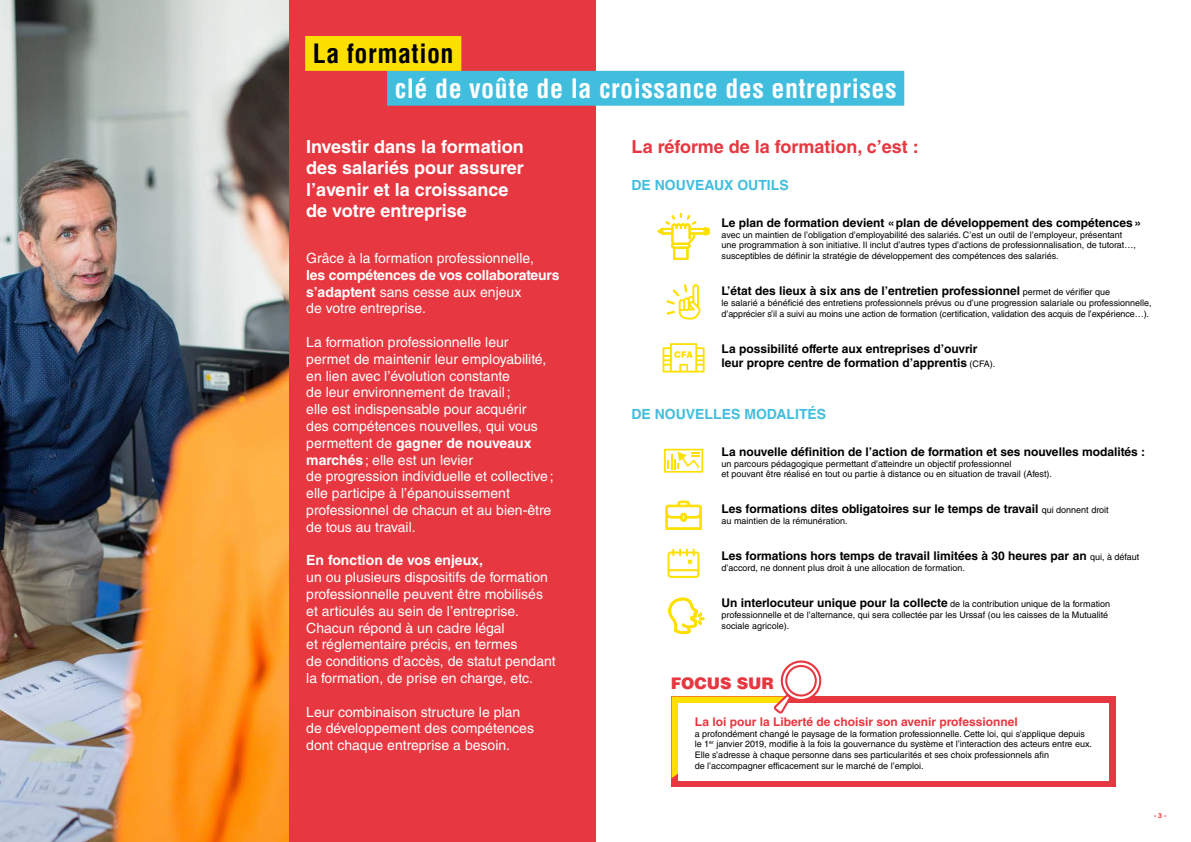
<style>
.page{position:relative;width:1191px;height:842px;background:#fff}
.page>*{position:absolute;margin:0;border:0;box-sizing:border-box;transform-origin:0 0}
.t1{font:700 condensed 26px "Helvetica LT Std";letter-spacing:.02em;color:#fff}
.t2{font:700 condensed 26px "Helvetica LT Std";letter-spacing:.02em;color:#000}
.t3{font:700 18px/21.6px "Helvetica LT Std";color:#fff}
.t4{font:700 18px "Helvetica LT Std";color:#e73740}
.t5{font:900 16px "Helvetica LT Std";letter-spacing:-.005em;color:#e73740}
.t6{font:14px/16.8px "Helvetica LT Std";color:#fff}
.t7{font:700 14px/16.8px "Helvetica LT Std";letter-spacing:-.01em;color:#fff}
.t8{font:700 14px "Helvetica LT Std";color:#41bede}
.t9{font:700 12px/14.4px "Helvetica LT Std";color:#000}
.t10{font:700 12px "Helvetica LT Std";color:#e73740}
.t11{font:9px/10.8px "Helvetica LT Std";color:#000}
.t12{font:700 7px "Helvetica LT Std";color:#e73740}
.s1{font-weight:400}
.s2{font-weight:700}
.s3{font-weight:400;font-size:9px}
</style>
<div class="page">
<div style="left:671px;top:696px;width:444px;height:91px;background:#e73740"></div>
<img style="left:0;top:0;width:289px;height:842px">
<div style="left:678px;top:703px;width:430px;height:77px;background:#fff"></div>
<svg style="left:662px;top:343px;width:42px;height:29px"></svg>
<svg style="left:657px;top:213px;width:52px;height:107px"></svg>
<svg style="left:668px;top:598px;width:36px;height:37px"></svg>
<svg style="left:665px;top:500px;width:37px;height:30px"></svg>
<svg style="left:664px;top:449px;width:39px;height:24px"></svg>
<svg style="left:667px;top:548px;width:33px;height:31px"></svg>
<div style="left:289px;top:0;width:306px;height:842px;background:#e73740"></div>
<div style="left:388px;top:72px;width:515px;height:33px;background:#41bede"></div>
<div style="left:387px;top:71px;width:517px;height:35px;border:2px solid #41bede"></div>
<div style="left:306px;top:37px;width:154px;height:33px;background:#fee000"></div>
<div style="left:305px;top:36px;width:156px;height:35px;border:2px solid #fee000"></div>
<svg style="left:671px;top:660px;width:151px;height:118px"></svg>
<h1 class="t2" style="left:313px;top:37px;width:142px">La formation</h1>
<h1 class="t1" style="left:395px;top:72px;width:503px">clé de voûte de la croissance des entreprises</h1>
<h2 class="t3" style="left:306px;top:135px;width:219px">Investir dans la formation des salariés pour assurer l’avenir et la croissance de votre entreprise</h2>
<h3 class="t6" style="left:306px;top:250px;width:229px">Grâce à la formation professionnelle,</h3>
<h3 class="t7" style="left:306px;top:266px;width:255px">les compétences de vos collaborateurs s’adaptent <span class="s1">sans cesse aux enjeux<br>de votre entreprise.</span></h3>
<p class="t6" style="left:306px;top:334px;width:249px">La formation professionnelle leur permet de maintenir leur employabilité, en lien avec l’évolution constante<br>de leur environnement de travail;<br>elle est indispensable pour acquérir<br>des compétences nouvelles, qui vous permettent de <span class="s2">gagner de nouveaux marchés</span>; elle est un levier<br>de progression individuelle et collective; elle participe à l’épanouissement professionnel de chacun et au bien-être de tous au travail.</p>
<h3 class="t7" style="left:306px;top:552px;width:178px">En fonction de vos enjeux,</h3>
<p class="t6" style="left:306px;top:569px;width:251px">un ou plusieurs dispositifs de formation professionnelle peuvent être mobilisés et articulés au sein de l’entreprise.<br>Chacun répond à un cadre légal<br>et réglementaire précis, en termes<br>de conditions d’accès, de statut pendant la formation, de prise en charge, etc.</p>
<h3 class="t6" style="left:306px;top:703px;width:229px">Leur combinaison structure le plan de développement des compétences dont chaque entreprise a besoin.</h3>
<h2 class="t4" style="left:631px;top:135px;width:289px">La réforme de la formation, c’est :</h2>
<h3 class="t8" style="left:631px;top:177px;width:159px">DE NOUVEAUX OUTILS</h3>
<h3 class="t9" style="left:721px;top:215px;width:421px">Le plan de formation devient «plan de développement des compétences»</h3>
<p class="t11" style="left:721px;top:229px;width:416px">avec un maintien de l’obligation d’employabilité des salariés. C’est un outil de l’employeur, présentant une programmation à son initiative. Il inclut d’autres types d’actions de professionnalisation, de tutorat…, susceptibles de définir la stratégie de développement des compétences des salariés.</p>
<h3 class="t9" style="left:721px;top:284px;width:390px">L’état des lieux à six ans de l’entretien professionnel <span class="s3">permet de vérifier que</span></h3>
<p class="t11" style="left:721px;top:297px;width:431px">le salarié a bénéficié des entretiens professionnels prévus ou d’une progression salariale ou professionnelle, d’apprécier s’il a suivi au moins une action de formation (certification, validation des acquis de l’expérience…).</p>
<h3 class="t9" style="left:721px;top:341px;width:275px">La possibilité offerte aux entreprises d’ouvrir leur propre centre de formation d’apprentis <span class="s3">(CFA).</span></h3>
<h3 class="t8" style="left:631px;top:406px;width:196px">DE NOUVELLES MODALITÉS</h3>
<h3 class="t9" style="left:721px;top:444px;width:425px">La nouvelle définition de l’action de formation et ses nouvelles modalités :</h3>
<p class="t11" style="left:721px;top:458px;width:332px">un parcours pédagogique permettant d’atteindre un objectif professionnel<br>et pouvant être réalisé en tout ou partie à distance ou en situation de travail (Afest).</p>
<h3 class="t9" style="left:721px;top:502px;width:388px">Les formations dites obligatoires sur le temps de travail <span class="s3">qui donnent droit</span></h3>
<p class="t11" style="left:721px;top:516px;width:128px">au maintien de la rémunération.</p>
<h3 class="t9" style="left:721px;top:549px;width:419px">Les formations hors temps de travail limitées à 30 heures par an <span class="s3">qui, à défaut</span></h3>
<p class="t11" style="left:721px;top:562px;width:245px">d’accord, ne donnent plus droit à une allocation de formation.</p>
<h3 class="t9" style="left:721px;top:595px;width:390px">Un interlocuteur unique pour la collecte <span class="s3">de la contribution unique de la formation</span></h3>
<p class="t11" style="left:721px;top:609px;width:388px">professionnelle et de l’alternance, qui sera collectée par les Urssaf (ou les caisses de la Mutualité sociale agricole).</p>
<h3 class="t5" style="left:670px;top:673px;width:105px">FOCUS SUR</h3>
<h3 class="t10" style="left:695px;top:714px;width:324px">La loi pour la Liberté de choisir son avenir professionnel</h3>
<p class="t11" style="left:695px;top:728px;width:399px">a profondément changé le paysage de la formation professionnelle. Cette loi, qui s’applique depuis le 1<sup>er</sup> janvier 2019, modifie à la fois la gouvernance du système et l’interaction des acteurs entre eux.<br>Elle s’adresse à chaque personne dans ses particularités et ses choix professionnels afin<br>de l’accompagner efficacement sur le marché de l’emploi.</p>
<p class="t12" style="left:1154px;top:811px;width:14px">- 3 -</p>
</div>
